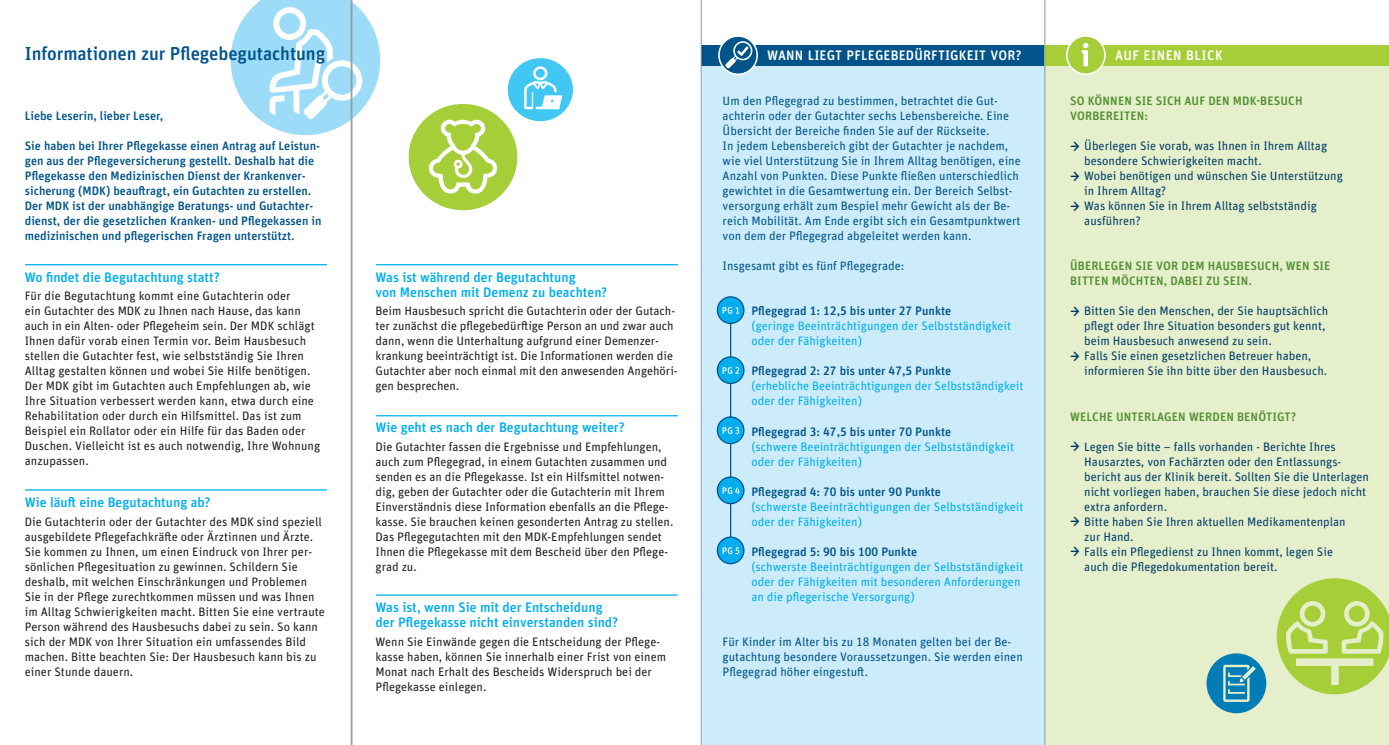
<style>
.page{position:relative;width:1389px;height:745px;background:#fff}
.page>*{position:absolute;margin:0;border:0;box-sizing:border-box;transform-origin:0 0}
.t1{font:500 18.75px "Unit Rounded OT";letter-spacing:-.005em;color:#01548a}
.t2{font:500 13.75px/15px "Unit Rounded OT";color:#00aeef}
.t3{font:500 13.75px "Unit Rounded OT";letter-spacing:.01em;color:#fff}
.t4{font:500 13.75px "Unit Rounded OT";letter-spacing:.04em;color:#fff}
.t5{font:12.25px/15px "Unit Rounded OT";color:#231f20}
.t6{font:12.25px/15px "Unit Rounded OT";color:#023d69}
.t7{font:12.25px/15px "Unit Rounded OT";color:#01548a}
.t8{font:500 12.25px/15px "Unit Rounded OT";color:#01548a}
.t9{font:12.25px/15px "Unit Rounded OT";color:#00aeef}
.t10{font:500 12.25px/15px "Unit Rounded OT";letter-spacing:.01em;color:#509030}
.s1{font-weight:500;font-size:13.75px}
</style>
<div class="page">
<div style="left:1045px;top:45px;width:344px;height:699px;background:#e5efcb"></div>
<div style="left:702px;top:45px;width:343px;height:699px;background:#ccecfb"></div>
<svg style="left:1277px;top:578px;width:112px;height:116px"></svg>
<svg style="left:1206px;top:653px;width:60px;height:59px"></svg>
<div style="left:701px;top:45px;width:344px;height:21px;background:#01548a"></div>
<div style="left:1045px;top:45px;width:344px;height:21px;background:#a6ce39"></div>
<svg style="left:231px;top:0;width:149px;height:135px"></svg>
<hr style="left:25px;top:264px;width:302px;height:1px;background:#00aeef">
<hr style="left:25px;top:489px;width:302px;height:1px;background:#00aeef">
<hr style="left:376px;top:264px;width:301px;height:1px;background:#00aeef">
<hr style="left:376px;top:415px;width:301px;height:1px;background:#00aeef">
<hr style="left:376px;top:594px;width:301px;height:1px;background:#00aeef">
<hr style="left:730px;top:322px;width:1px;height:215px;background:#01548a">
<svg style="left:717px;top:356px;width:27px;height:27px"></svg>
<div style="left:717px;top:356px;width:28px;height:28px;border:1px solid #01548a;border-radius:50%"></div>
<svg style="left:723px;top:367px;width:16px;height:6px"></svg>
<svg style="left:717px;top:416px;width:27px;height:27px"></svg>
<div style="left:717px;top:416px;width:28px;height:28px;border:1px solid #01548a;border-radius:50%"></div>
<svg style="left:723px;top:427px;width:16px;height:6px"></svg>
<svg style="left:717px;top:476px;width:27px;height:27px"></svg>
<div style="left:717px;top:476px;width:28px;height:28px;border:1px solid #01548a;border-radius:50%"></div>
<svg style="left:723px;top:487px;width:17px;height:6px"></svg>
<svg style="left:717px;top:536px;width:27px;height:27px"></svg>
<div style="left:717px;top:536px;width:28px;height:28px;border:1px solid #01548a;border-radius:50%"></div>
<svg style="left:723px;top:547px;width:16px;height:6px"></svg>
<svg style="left:717px;top:296px;width:27px;height:27px"></svg>
<div style="left:717px;top:296px;width:28px;height:28px;border:1px solid #01548a;border-radius:50%"></div>
<svg style="left:723px;top:307px;width:16px;height:6px"></svg>
<svg style="left:718px;top:36px;width:40px;height:39px"></svg>
<svg style="left:1066px;top:36px;width:40px;height:39px"></svg>
<svg style="left:409px;top:58px;width:164px;height:152px"></svg>
<hr style="left:351px;top:0;width:1px;height:744px;background:#939598">
<hr style="left:701px;top:0;width:1px;height:744px;background:#939598">
<hr style="left:1045px;top:0;width:1px;height:744px;background:#939598">
<hr style="left:352px;top:0;width:1px;height:744px;background:#939598">
<h1 class="t1" style="left:25px;top:42px;width:302px">Informationen zur Pflegebegutachtung</h1>
<p class="t4" style="left:1115px;top:47px;width:109px">AUF EINEN BLICK</p>
<p class="t10" style="left:1070px;top:93px;width:234px">SO KÖNNEN SIE SICH AUF DEN MDK-BESUCH<br>VORBEREITEN:</p>
<p class="t6" style="left:1084px;top:138px;width:244px;text-indent:-14px"><span class="s1">→</span> Überlegen Sie vorab, was Ihnen in Ihrem Alltag besondere Schwierigkeiten macht.</p>
<p class="t6" style="left:1084px;top:168px;width:260px;text-indent:-14px"><span class="s1">→</span> Wobei benötigen und wünschen Sie Unterstützung in Ihrem Alltag?</p>
<p class="t6" style="left:1084px;top:198px;width:234px;text-indent:-14px"><span class="s1">→</span> Was können Sie in Ihrem Alltag selbstständig ausführen?</p>
<p class="t10" style="left:1070px;top:258px;width:262px">ÜBERLEGEN SIE VOR DEM HAUSBESUCH, WEN SIE<br>BITTEN MÖCHTEN, DABEI ZU SEIN.</p>
<p class="t6" style="left:1084px;top:303px;width:246px;text-indent:-14px"><span class="s1">→</span> Bitten Sie den Menschen, der Sie hauptsächlich pflegt oder Ihre Situation besonders gut kennt, beim Hausbesuch anwesend zu sein.</p>
<p class="t6" style="left:1084px;top:348px;width:245px;text-indent:-14px"><span class="s1">→</span> Falls Sie einen gesetzlichen Betreuer haben, informieren Sie ihn bitte über den Hausbesuch.</p>
<p class="t10" style="left:1070px;top:408px;width:228px">WELCHE UNTERLAGEN WERDEN BENÖTIGT?</p>
<p class="t6" style="left:1084px;top:438px;width:286px;text-indent:-14px"><span class="s1">→</span> Legen Sie bitte – falls vorhanden - Berichte Ihres Hausarztes, von Fachärzten oder den Entlassungs&shy;bericht aus der Klinik bereit. Sollten Sie die Unterlagen nicht vorliegen haben, brauchen Sie diese jedoch nicht extra anfordern.</p>
<p class="t6" style="left:1084px;top:513px;width:263px;text-indent:-14px"><span class="s1">→</span> Bitte haben Sie Ihren aktuellen Medikamentenplan zur Hand.</p>
<p class="t6" style="left:1084px;top:543px;width:250px;text-indent:-14px"><span class="s1">→</span> Falls ein Pflegedienst zu Ihnen kommt, legen Sie auch die Pflegedokumentation bereit.</p>
<p class="t3" style="left:767px;top:47px;width:256px">WANN LIEGT PFLEGEBEDÜRFTIGKEIT VOR?</p>
<p class="t7" style="left:723px;top:93px;width:300px">Um den Pflegegrad zu bestimmen, betrachtet die Gut&shy;achterin oder der Gutachter sechs Lebensbereiche. Eine Übersicht der Bereiche finden Sie auf der Rückseite.<br>In jedem Lebensbereich gibt der Gutachter je nachdem, wie viel Unterstützung Sie in Ihrem Alltag benötigen, eine Anzahl von Punkten. Diese Punkte fließen unterschiedlich gewichtet in die Gesamtwertung ein. Der Bereich Selbst&shy;versorgung erhält zum Bespiel mehr Gewicht als der Be&shy;reich Mobilität. Am Ende ergibt sich ein Gesamtpunktwert von dem der Pflegegrad abgeleitet werden kann.</p>
<p class="t7" style="left:723px;top:258px;width:183px">Insgesamt gibt es fünf Pflegegrade:</p>
<p class="t8" style="left:751px;top:303px;width:201px">Pflegegrad 1: 12,5 bis unter 27 Punkte</p>
<p class="t9" style="left:751px;top:318px;width:261px">(geringe Beeinträchtigungen der Selbstständigkeit oder der Fähigkeiten)</p>
<p class="t8" style="left:751px;top:363px;width:201px">Pflegegrad 2: 27 bis unter 47,5 Punkte</p>
<p class="t9" style="left:751px;top:378px;width:273px">(erhebliche Beeinträchtigungen der Selbstständigkeit oder der Fähigkeiten)</p>
<p class="t8" style="left:751px;top:423px;width:201px">Pflegegrad 3: 47,5 bis unter 70 Punkte</p>
<p class="t9" style="left:751px;top:438px;width:264px">(schwere Beeinträchtigungen der Selbstständigkeit oder der Fähigkeiten)</p>
<p class="t8" style="left:751px;top:483px;width:191px">Pflegegrad 4: 70 bis unter 90 Punkte</p>
<p class="t9" style="left:751px;top:498px;width:274px">(schwerste Beeinträchtigungen der Selbstständigkeit oder der Fähigkeiten)</p>
<p class="t8" style="left:751px;top:543px;width:167px">Pflegegrad 5: 90 bis 100 Punkte</p>
<p class="t9" style="left:751px;top:558px;width:274px">(schwerste Beeinträchtigungen der Selbstständigkeit oder der Fähigkeiten mit besonderen Anforderungen an die pflegerische Versorgung)</p>
<p class="t7" style="left:723px;top:633px;width:302px">Für Kinder im Alter bis zu 18 Monaten gelten bei der Be&shy;gutachtung besondere Voraussetzungen. Sie werden einen<br>Pflegegrad höher eingestuft.</p>
<p class="t8" style="left:25px;top:108px;width:140px">Liebe Leserin, lieber Leser,</p>
<p class="t8" style="left:25px;top:138px;width:298px">Sie haben bei Ihrer Pflegekasse einen Antrag auf Leistun&shy;gen aus der Pflegeversicherung gestellt. Deshalb hat die Pflegekasse den Medizinischen Dienst der Krankenver&shy;sicherung (MDK) beauftragt, ein Gutachten zu erstellen.<br>Der MDK ist der unabhängige Beratungs- und Gutachter&shy;dienst, der die gesetzlichen Kranken- und Pflegekassen in medizinischen und pflegerischen Fragen unterstützt.</p>
<p class="t2" style="left:25px;top:269px;width:197px">Wo findet die Begutachtung statt?</p>
<p class="t5" style="left:25px;top:288px;width:297px">Für die Begutachtung kommt eine Gutachterin oder<br>ein Gutachter des MDK zu Ihnen nach Hause, das kann auch in ein Alten- oder Pflegeheim sein. Der MDK schlägt Ihnen dafür vorab einen Termin vor. Beim Hausbesuch stellen die Gutachter fest, wie selbstständig Sie Ihren Alltag gestalten können und wobei Sie Hilfe benötigen.<br>Der MDK gibt im Gutachten auch Empfehlungen ab, wie Ihre Situation verbessert werden kann, etwa durch eine Rehabilitation oder durch ein Hilfsmittel. Das ist zum Beispiel ein Rollator oder ein Hilfe für das Baden oder Duschen. Vielleicht ist es auch notwendig, Ihre Wohnung anzupassen.</p>
<p class="t2" style="left:25px;top:494px;width:187px">Wie läuft eine Begutachtung ab?</p>
<p class="t5" style="left:25px;top:513px;width:302px">Die Gutachterin oder der Gutachter des MDK sind speziell ausgebildete Pflegefachkräfte oder Ärztinnen und Ärzte.<br>Sie kommen zu Ihnen, um einen Eindruck von Ihrer per&shy;sönlichen Pflegesituation zu gewinnen. Schildern Sie deshalb, mit welchen Einschränkungen und Problemen Sie in der Pflege zurechtkommen müssen und was Ihnen im Alltag Schwierigkeiten macht. Bitten Sie eine vertraute Person während des Hausbesuchs dabei zu sein. So kann sich der MDK von Ihrer Situation ein umfassendes Bild machen. Bitte beachten Sie: Der Hausbesuch kann bis zu einer Stunde dauern.</p>
<p class="t2" style="left:376px;top:269px;width:233px">Was ist während der Begutachtung<br>von Menschen mit Demenz zu beachten?</p>
<p class="t5" style="left:376px;top:303px;width:304px">Beim Hausbesuch spricht die Gutachterin oder der Gutach&shy;ter zunächst die pflegebedürftige Person an und zwar auch dann, wenn die Unterhaltung aufgrund einer Demenzer&shy;krankung beeinträchtigt ist. Die Informationen werden die Gutachter aber noch einmal mit den anwesenden Angehöri&shy;gen besprechen.</p>
<p class="t2" style="left:376px;top:419px;width:251px">Wie geht es nach der Begutachtung weiter?</p>
<p class="t5" style="left:376px;top:438px;width:299px">Die Gutachter fassen die Ergebnisse und Empfehlungen, auch zum Pflegegrad, in einem Gutachten zusammen und senden es an die Pflegekasse. Ist ein Hilfsmittel notwen&shy;dig, geben der Gutachter oder die Gutachterin mit Ihrem Einverständnis diese Information ebenfalls an die Pflege&shy;kasse. Sie brauchen keinen gesonderten Antrag zu stellen.<br>Das Pflegegutachten mit den MDK-Empfehlungen sendet Ihnen die Pflegekasse mit dem Bescheid über den Pflege&shy;grad zu.</p>
<p class="t2" style="left:376px;top:599px;width:244px">Was ist, wenn Sie mit der Entscheidung der Pflegekasse nicht einverstanden sind?</p>
<p class="t5" style="left:376px;top:633px;width:292px">Wenn Sie Einwände gegen die Entscheidung der Pflege&shy;kasse haben, können Sie innerhalb einer Frist von einem Monat nach Erhalt des Bescheids Widerspruch bei der Pflegekasse einlegen.</p>
</div>
